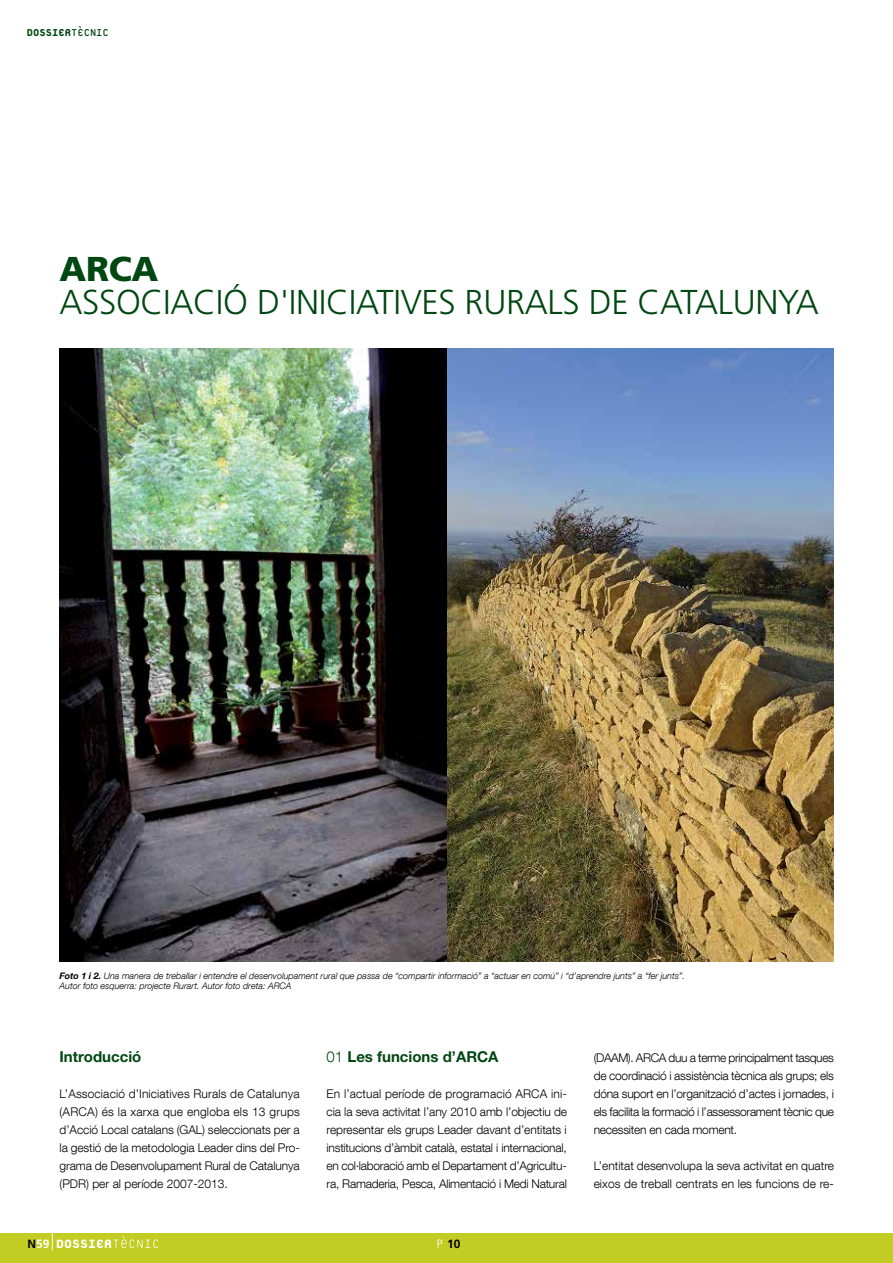
<style>
.page{position:relative;width:893px;height:1263px;background:#fff}
.page>*{position:absolute;margin:0;border:0;box-sizing:border-box;transform-origin:0 0}
.t1{font:300 34.5px "Frutiger";letter-spacing:-.01em;color:#004712}
.t2{font:900 34.5px "Frutiger";color:#004712}
.t3{font:800 18px "Platelet";color:#fff;scale:.96 1}
.t4{font:700 15px "Helvetica Neue LT Pro";color:#004712}
.t5{font:800 15px "Platelet";color:#004712;scale:.91 1}
.t6{font:300 12px/18px "Helvetica Neue LT Com";letter-spacing:-.01em;color:#000;text-align:justify}
.t7{font:700 12px "Frutiger";color:#000}
.t8{font:italic 300 9px/9.8px "Helvetica Neue LT Com";color:#000}
.s1{font-weight:400}
.s2{font-weight:700}
.s3{font-family:"Frutiger";font-weight:700;font-size:12px;color:#000}
.s4{font-family:"Frutiger";font-weight:700;font-size:12px}
.s5{font-family:"Helvetica Neue LT Com";font-weight:300}
</style>
<div class="page">
<div style="left:0;top:1233px;width:893px;height:30px;background:#c2cd23"></div>
<svg style="left:437px;top:1239px;width:5px;height:9px"></svg>
<svg style="left:52px;top:1233px;width:1px;height:17px"></svg>
<svg style="left:113px;top:1236px;width:45px;height:12px"></svg>
<img style="left:447px;top:349px;width:386px;height:612px">
<img style="left:60px;top:349px;width:387px;height:612px">
<p class="t5" style="left:27px;top:26px;width:92px">DOSSIER<span class="s1">TÈCNIC</span></p>
<h1 class="t2" style="left:60px;top:248px;width:100px">ARCA</h1>
<h1 class="t1" style="left:60px;top:283px;width:19px">ASSOCIACI</h1>
<h1 class="t1" style="left:223px;top:283px;width:112px">Ó D'INICIATIVES</h1>
<h1 class="t1" style="left:465px;top:283px;width:60px">RURALS</h1>
<h1 class="t1" style="left:589px;top:283px;width:69px">DE CATAL</h1>
<h1 class="t1" style="left:733px;top:283px;width:87px">UNYA</h1>
<p class="t8" style="left:60px;top:971px;width:627px"><span class="s2">Foto 1 i 2.</span> Una manera de treballar i entendre el desenvolupament rural que passa de “compartir informació” a “actuar en comú” i “d’aprendre junts” a “fer junts”.<br>Autor foto esquerra: projecte Rurart. Autor foto dreta: ARCA</p>
<p class="t4" style="left:60px;top:1047px;width:83px">Introducció</p>
<p class="t6" style="left:60px;top:1084px;width:242px">L’Associació d’Iniciatives Rurals de Catalunya (ARCA) és la xarxa que engloba els 13 grups d’Acció Local catalans (GAL) seleccionats per a la gestió de la metodologia Leader dins del Pro&shy;grama de Desenvolupament Rural de Catalunya (PDR) per al període 2007-2013.</p>
<h2 class="t3" style="left:28px;top:1235px;width:89px"><span class="s3">N</span><span class="s4">59</span> DOSSIER</h2>
<p class="t4" style="left:327px;top:1047px;width:173px"><span class="s5">01</span> Les funcions d’ARCA</p>
<p class="t6" style="left:327px;top:1084px;width:242px">En l’actual període de programació ARCA ini&shy;cia la seva activitat l’any 2010 amb l’objectiu de representar els grups Leader davant d’entitats i institucions d’àmbit català, estatal i internacional, en col·laboració amb el Departament d’Agricultu&shy;ra, Ramaderia, Pesca, Alimentació i Medi Natural</p>
<p class="t7" style="left:447px;top:1237px;width:15px">10</p>
<p class="t6" style="left:594px;top:1048px;width:242px">(DAAM). ARCA duu a terme principalment tasques de coordinació i assistència tècnica als grups; els dóna suport en l’organització d’actes i jornades, i els facilita la formació i l’assessorament tècnic que necessiten en cada moment.</p>
<p class="t6" style="left:594px;top:1156px;width:242px">L’entitat desenvolupa la seva activitat en quatre eixos de treball centrats en les funcions de re-</p>
</div>
